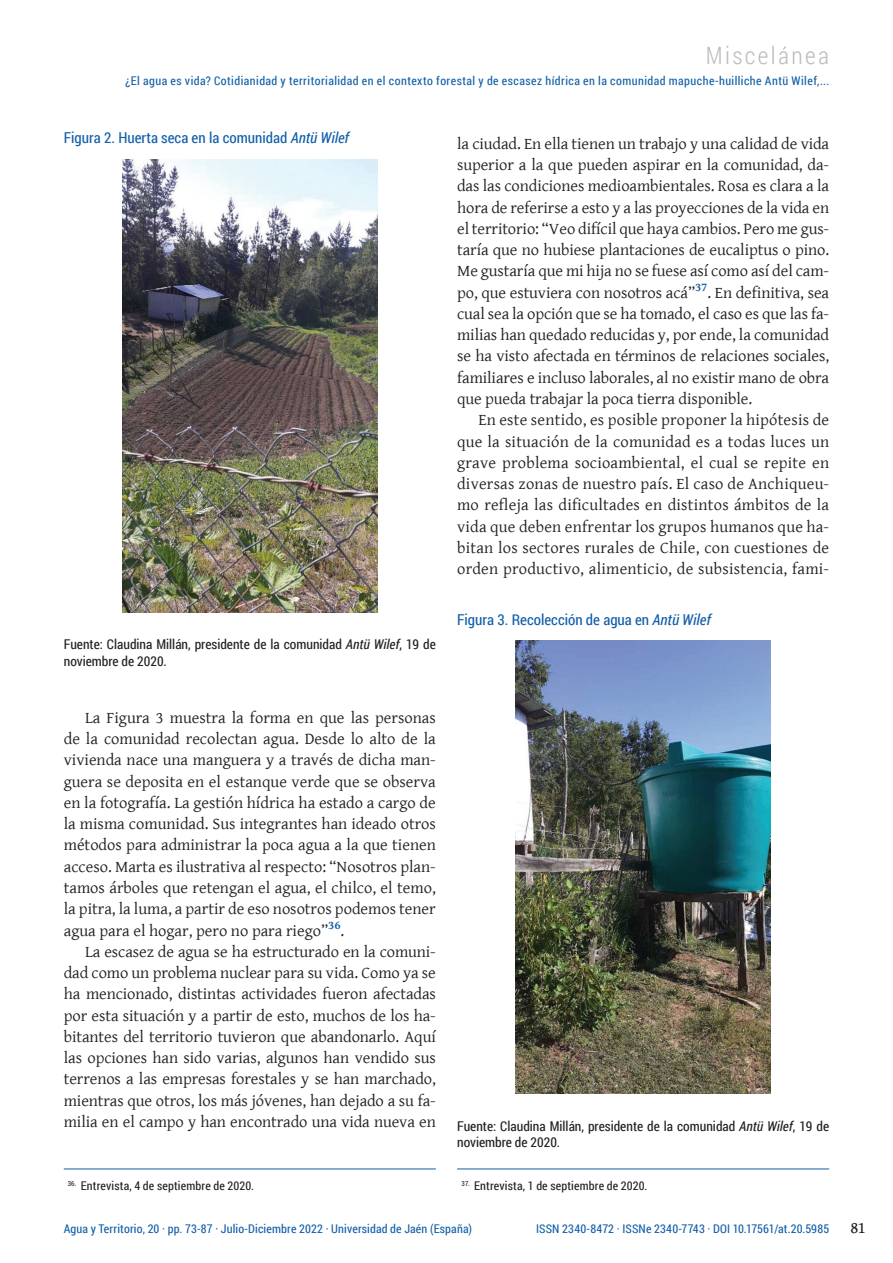
<style>
.page{position:relative;width:893px;height:1263px;background:#fff}
.page>*{position:absolute;margin:0;border:0;box-sizing:border-box;transform-origin:0 0}
.t1{font:300 24px "Roboto Condensed";letter-spacing:.1em;color:#bcbcbb}
.Article_-_P_-_Ident{font:16.5px/21.3px "Gentium Basic";color:#231f20;text-align:justify}
.t2{font:16.5px "Gentium Book Basic";color:#231f20}
.Picture_-_Caption{font:15px "Roboto Condensed";color:#135fa9}
.Picture_-_Caption_Sr{font:13.5px/16.5px "Roboto Condensed";color:#231f20}
.t3{font:12px "Roboto Condensed";letter-spacing:.035em;color:#135fa9}
.t4{font:12px "Roboto Condensed";letter-spacing:.015em;color:#135fa9}
.Footnotes_Rule{font:12px "Roboto Condensed";letter-spacing:.015em;color:#231f20}
.t5{font:12px "Roboto Condensed";letter-spacing:.01em;color:#135fa9}
.s1{font-style:italic}
</style>
<div class="page">
<hr style="left:64px;top:1168px;width:372px;height:1px;background:#135fa9">
<img style="left:122px;top:159px;width:255px;height:453px">
<img style="left:515px;top:640px;width:256px;height:454px">
<hr style="left:457px;top:1168px;width:372px;height:1px;background:#135fa9">
<h1 class="t1" style="left:706px;top:39px;width:125px">Miscelánea</h1>
<p class="t3" style="left:125px;top:72px;width:706px">¿El agua es vida? Cotidianidad y territorialidad en el contexto forestal y de escasez hídrica en la comunidad mapuche-huilliche Antü Wilef,...</p>
<p class="Picture_-_Caption" style="left:64px;top:128px;width:287px">Figura 2. Huerta seca en la comunidad <span class="s1">Antü Wilef</span></p>
<p class="Picture_-_Caption_Sr" style="left:64px;top:636px;width:374px">Fuente: Claudina Millán, presidente de la comunidad <span class="s1">Antü Wilef</span>, 19 de noviembre de 2020.</p>
<p class="Article_-_P_-_Ident" style="left:64px;top:706px;width:374px;text-indent:21px">La Figura 3 muestra la forma en que las personas de la comunidad recolectan agua. Desde lo alto de la vivienda nace una manguera y a través de dicha man&shy;guera se deposita en el estanque verde que se observa en la fotografía. La gestión hídrica ha estado a cargo de la misma comunidad. Sus integrantes han ideado otros métodos para administrar la poca agua a la que tienen acceso. Marta es ilustrativa al respecto: “Nosotros plan&shy;tamos árboles que retengan el agua, el chilco, el temo, la pitra, la luma, a partir de eso nosotros podemos tener agua para el hogar, pero no para riego”<sup>36</sup>.</p>
<p class="Article_-_P_-_Ident" style="left:64px;top:940px;width:374px;text-indent:21px">La escasez de agua se ha estructurado en la comuni&shy;dad como un problema nuclear para su vida. Como ya se ha mencionado, distintas actividades fueron afectadas por esta situación y a partir de esto, muchos de los ha&shy;bitantes del territorio tuvieron que abandonarlo. Aquí las opciones han sido varias, algunos han vendido sus terrenos a las empresas forestales y se han marchado, mientras que otros, los más jóvenes, han dejado a su fa&shy;milia en el campo y han encontrado una vida nueva en</p>
<p class="Footnotes_Rule" style="left:68px;top:1177px;width:188px"><sup>36.</sup> Entrevista, 4 de septiembre de 2020.</p>
<p class="Article_-_P_-_Ident" style="left:457px;top:132px;width:374px">la ciudad. En ella tienen un trabajo y una calidad de vida superior a la que pueden aspirar en la comunidad, da&shy;das las condiciones medioambientales. Rosa es clara a la hora de referirse a esto y a las proyecciones de la vida en el territorio: “Veo difícil que haya cambios. Pero me gus&shy;taría que no hubiese plantaciones de eucaliptus o pino.<br>Me gustaría que mi hija no se fuese así como así del cam&shy;po, que estuviera con nosotros acá”<sup>37</sup>. En definitiva, sea cual sea la opción que se ha tomado, el caso es que las fa&shy;milias han quedado reducidas y, por ende, la comunidad se ha visto afectada en términos de relaciones sociales, familiares e incluso laborales, al no existir mano de obra que pueda trabajar la poca tierra disponible.</p>
<p class="Article_-_P_-_Ident" style="left:457px;top:409px;width:374px;text-indent:21px">En este sentido, es posible proponer la hipótesis de que la situación de la comunidad es a todas luces un grave problema socioambiental, el cual se repite en diversas zonas de nuestro país. El caso de Anchiqueu&shy;mo refleja las dificultades en distintos ámbitos de la vida que deben enfrentar los grupos humanos que ha&shy;bitan los sectores rurales de Chile, con cuestiones de orden productivo, alimenticio, de subsistencia, fami-</p>
<p class="Picture_-_Caption" style="left:457px;top:609px;width:255px">Figura 3. Recolección de agua en <span class="s1">Antü Wilef</span></p>
<p class="Picture_-_Caption_Sr" style="left:457px;top:1117px;width:374px">Fuente: Claudina Millán, presidente de la comunidad <span class="s1">Antü Wilef</span>, 19 de noviembre de 2020.</p>
<p class="Footnotes_Rule" style="left:462px;top:1177px;width:187px"><sup>37.</sup> Entrevista, 1 de septiembre de 2020.</p>
<p class="t4" style="left:64px;top:1220px;width:410px">Agua y Territorio, 20 · pp. 73-87 · Julio-Diciembre 2022 · Universidad de Jaén (España)</p>
<p class="t5" style="left:536px;top:1220px;width:295px">ISSN 2340-8472 · ISSNe 2340-7743 · DOI 10.17561/at.20.5985</p>
<p class="t2" style="left:850px;top:1215px;width:17px">81</p>
</div>
